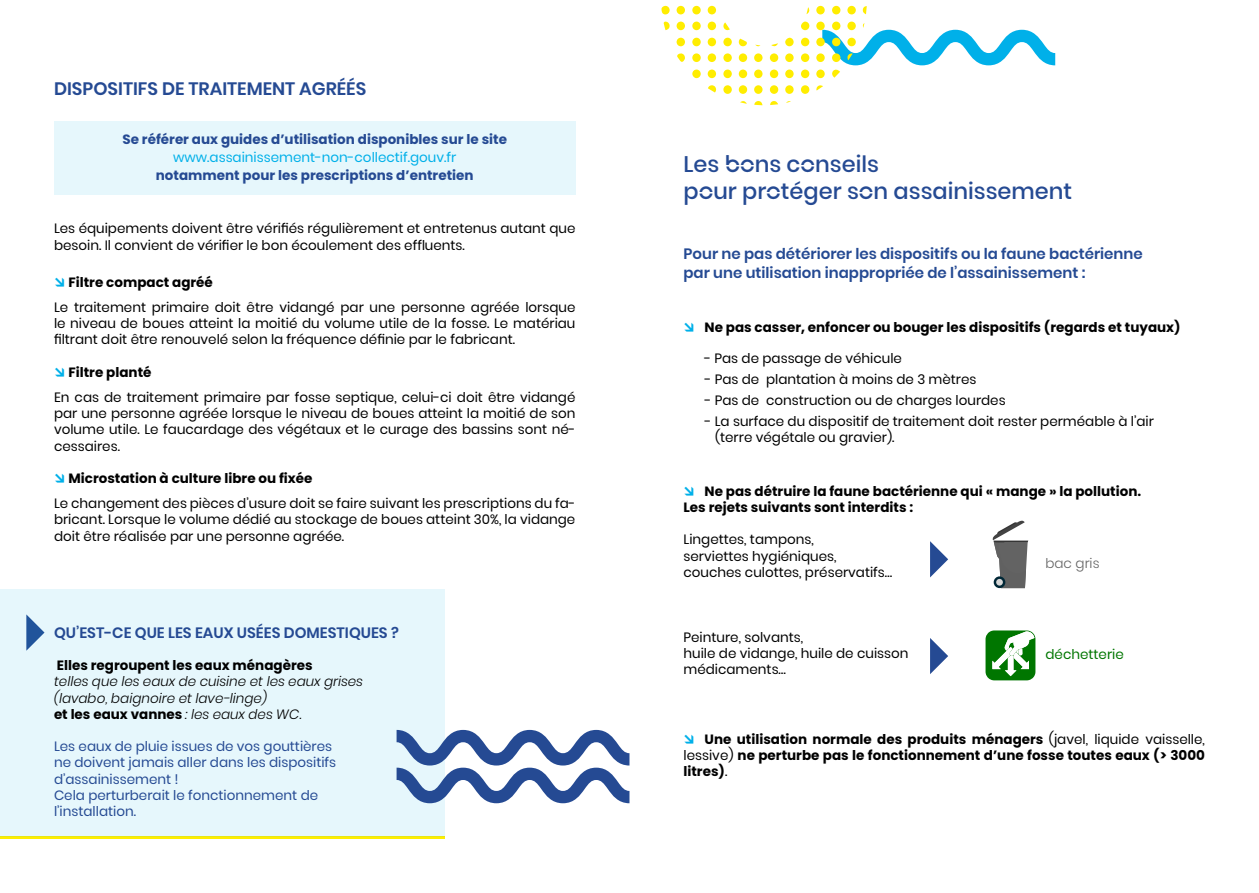
<style>
.page{position:relative;width:1259px;height:893px;background:#fff}
.page>*{position:absolute;margin:0;border:0;box-sizing:border-box;transform-origin:0 0}
.t1{font:22.5px/27px "Poppins Mediumcustom";color:#254a93}
.t2{font:600 18px "Poppins";color:#254a93}
.t3{font:600 15px/19.5px "Poppins";color:#254a93}
.t4{font:13.5px/16.2px "Poppins";color:#000}
.t5{font:700 13.5px/16.2px "Poppins";color:#000}
.t6{font:13.5px/16.2px "Poppins";color:#254a93}
.t7{font:italic 300 13.5px/16.2px "Poppins";color:#000}
.t8{font:700 13.5px "Poppins";color:#254a93}
.t9{font:13.5px "Poppins";color:#00b0e9}
.t10{font:13.5px "Poppins";color:#007600}
.t11{font:300 13.5px "Poppins";color:#636363}
.s1{color:#00b0e9}
.s2{font-weight:700}
.s3{font-weight:700;font-style:normal}
.s4{font-weight:400}
</style>
<div class="page">
<svg style="left:992px;top:520px;width:36px;height:68px"></svg>
<svg style="left:993px;top:576px;width:12px;height:12px"></svg>
<div style="left:996px;top:579px;width:7px;height:7px;background:#d7d7d7;border-radius:50%"></div>
<svg style="left:930px;top:541px;width:18px;height:36px"></svg>
<svg style="left:985px;top:630px;width:50px;height:50px"></svg>
<svg style="left:930px;top:638px;width:18px;height:36px"></svg>
<div style="left:816px;top:38px;width:8px;height:8px;background:#ffed00;border-radius:50%"></div>
<div style="left:801px;top:38px;width:8px;height:8px;background:#ffed00;border-radius:50%"></div>
<div style="left:723px;top:38px;width:9px;height:8px;background:#ffed00;border-radius:50%"></div>
<div style="left:707px;top:38px;width:9px;height:8px;background:#ffed00;border-radius:50%"></div>
<div style="left:692px;top:38px;width:9px;height:8px;background:#ffed00;border-radius:50%"></div>
<div style="left:676px;top:38px;width:9px;height:8px;background:#ffed00;border-radius:50%"></div>
<svg style="left:816px;top:21px;width:9px;height:9px"></svg>
<div style="left:707px;top:21px;width:9px;height:9px;background:#ffed00;border-radius:50%"></div>
<svg style="left:692px;top:21px;width:9px;height:9px"></svg>
<div style="left:676px;top:21px;width:9px;height:9px;background:#ffed00;border-radius:50%"></div>
<div style="left:847px;top:6px;width:9px;height:8px;background:#ffed00;border-radius:50%"></div>
<div style="left:832px;top:6px;width:8px;height:9px;background:#ffed00;border-radius:50%"></div>
<svg style="left:816px;top:6px;width:9px;height:9px"></svg>
<div style="left:707px;top:6px;width:9px;height:8px;background:#ffed00;border-radius:50%"></div>
<svg style="left:692px;top:6px;width:9px;height:9px"></svg>
<div style="left:676px;top:6px;width:9px;height:9px;background:#ffed00;border-radius:50%"></div>
<div style="left:801px;top:85px;width:8px;height:9px;background:#ffed00;border-radius:50%"></div>
<div style="left:785px;top:85px;width:8px;height:9px;background:#ffed00;border-radius:50%"></div>
<svg style="left:769px;top:85px;width:9px;height:9px"></svg>
<div style="left:754px;top:85px;width:8px;height:9px;background:#ffed00;border-radius:50%"></div>
<div style="left:739px;top:85px;width:8px;height:9px;background:#ffed00;border-radius:50%"></div>
<div style="left:723px;top:85px;width:9px;height:9px;background:#ffed00;border-radius:50%"></div>
<div style="left:816px;top:69px;width:8px;height:9px;background:#ffed00;border-radius:50%"></div>
<div style="left:801px;top:70px;width:8px;height:8px;background:#ffed00;border-radius:50%"></div>
<div style="left:785px;top:70px;width:8px;height:8px;background:#ffed00;border-radius:50%"></div>
<div style="left:770px;top:70px;width:8px;height:8px;background:#ffed00;border-radius:50%"></div>
<div style="left:754px;top:69px;width:8px;height:9px;background:#ffed00;border-radius:50%"></div>
<div style="left:738px;top:69px;width:9px;height:9px;background:#ffed00;border-radius:50%"></div>
<div style="left:723px;top:69px;width:9px;height:9px;background:#ffed00;border-radius:50%"></div>
<div style="left:707px;top:69px;width:9px;height:9px;background:#ffed00;border-radius:50%"></div>
<div style="left:816px;top:53px;width:8px;height:9px;background:#ffed00;border-radius:50%"></div>
<div style="left:801px;top:53px;width:8px;height:9px;background:#ffed00;border-radius:50%"></div>
<div style="left:785px;top:53px;width:8px;height:9px;background:#ffed00;border-radius:50%"></div>
<div style="left:770px;top:53px;width:8px;height:9px;background:#ffed00;border-radius:50%"></div>
<div style="left:754px;top:53px;width:8px;height:9px;background:#ffed00;border-radius:50%"></div>
<div style="left:738px;top:53px;width:9px;height:9px;background:#ffed00;border-radius:50%"></div>
<div style="left:723px;top:53px;width:9px;height:9px;background:#ffed00;border-radius:50%"></div>
<div style="left:707px;top:53px;width:9px;height:9px;background:#ffed00;border-radius:50%"></div>
<div style="left:692px;top:53px;width:9px;height:9px;background:#ffed00;border-radius:50%"></div>
<svg style="left:692px;top:69px;width:9px;height:9px"></svg>
<div style="left:785px;top:38px;width:8px;height:8px;background:#ffed00;border-radius:50%"></div>
<div style="left:801px;top:22px;width:8px;height:8px;background:#ffed00;border-radius:50%"></div>
<svg style="left:661px;top:6px;width:9px;height:9px"></svg>
<svg style="left:677px;top:53px;width:8px;height:9px"></svg>
<svg style="left:738px;top:39px;width:9px;height:8px"></svg>
<svg style="left:663px;top:21px;width:7px;height:9px"></svg>
<svg style="left:708px;top:85px;width:8px;height:8px"></svg>
<svg style="left:723px;top:22px;width:7px;height:9px"></svg>
<svg style="left:754px;top:101px;width:8px;height:4px"></svg>
<svg style="left:770px;top:101px;width:8px;height:4px"></svg>
<svg style="left:862px;top:6px;width:4px;height:8px"></svg>
<svg style="left:816px;top:85px;width:7px;height:6px"></svg>
<svg style="left:771px;top:43px;width:7px;height:4px"></svg>
<svg style="left:806px;top:7px;width:4px;height:7px"></svg>
<svg style="left:740px;top:101px;width:7px;height:3px"></svg>
<svg style="left:822px;top:23px;width:233px;height:55px"></svg>
<hr style="left:0;top:836px;width:444px;height:3px;background:#ffed00">
<div style="left:0;top:589px;width:444px;height:247px;background:#e6f7fc"></div>
<svg style="left:396px;top:730px;width:233px;height:73px"></svg>
<div style="left:54px;top:121px;width:521px;height:73px;background:#e6f7fc"></div>
<h2 class="t2" style="left:54px;top:79px;width:314px">DISPOSITIFS DE TRAITEMENT AGRÉÉS</h2>
<p class="t8" style="left:122px;top:131px;width:386px">Se référer aux guides d’utilisation disponibles sur le site</p>
<p class="t9" style="left:173px;top:149px;width:284px">www.assainissement-non-collectif.gouv.fr</p>
<p class="t8" style="left:156px;top:167px;width:319px">notamment pour les prescriptions d’entretien</p>
<p class="t4" style="left:54px;top:221px;width:523px">Les équipements doivent être vérifiés régulièrement et entretenus autant que besoin. Il convient de vérifier le bon écoulement des effluents.</p>
<p class="t4" style="left:54px;top:270px;width:523px;line-height:25.2px"><span class="s1">→</span> <span class="s2">Filtre compact agréé<br></span>Le traitement primaire doit être vidangé par une personne agréée lorsque</p>
<p class="t4" style="left:54px;top:315px;width:523px">le niveau de boues atteint la moitié du volume utile de la fosse. Le matériau filtrant doit être renouvelé selon la fréquence définie par le fabricant.</p>
<p class="t4" style="left:54px;top:360px;width:523px;line-height:25.2px"><span class="s1">→</span> <span class="s2">Filtre planté<br></span>En cas de traitement primaire par fosse septique, celui-ci doit être vidangé</p>
<p class="t4" style="left:54px;top:405px;width:523px;text-align:justify">par une personne agréée lorsque le niveau de boues atteint la moitié de son volume utile. Le faucardage des végétaux et le curage des bassins sont né&shy;cessaires.</p>
<p class="t4" style="left:54px;top:466px;width:523px;line-height:25.2px"><span class="s1">→</span> <span class="s2">Microstation à culture libre ou fixée<br></span>Le changement des pièces d’usure doit se faire suivant les prescriptions du fa-</p>
<p class="t4" style="left:54px;top:512px;width:523px">bricant. Lorsque le volume dédié au stockage de boues atteint 30%, la vidange doit être réalisée par une personne agréée.</p>
<p class="t3" style="left:54px;top:623px;width:346px">QU’EST-CE QUE LES EAUX USÉES DOMESTIQUES ?</p>
<p class="t5" style="left:57px;top:657px;width:257px">Elles regroupent les eaux ménagères</p>
<p class="t7" style="left:54px;top:674px;width:310px">telles que les eaux de cuisine et les eaux grises (lavabo, baignoire et lave-linge)<br><span class="s3">et les eaux vannes</span> : les eaux des WC.</p>
<p class="t6" style="left:54px;top:738px;width:284px">Les eaux de pluie issues de vos gouttières ne doivent jamais aller dans les dispositifs d’assainissement !<br>Cela perturberait le fonctionnement de l’installation.</p>
<h1 class="t1" style="left:683px;top:151px;width:390px">Les bons conseils<br>pour protéger son assainissement</h1>
<p class="t3" style="left:683px;top:244px;width:461px">Pour ne pas détériorer les dispositifs ou la faune bactérienne par une utilisation inappropriée de l’assainissement :</p>
<p class="t5" style="left:683px;top:319px;width:498px"><span class="s1">→</span> Ne pas casser, enfoncer ou bouger les dispositifs (regards et tuyaux)</p>
<p class="t4" style="left:704px;top:350px;width:199px">- Pas de passage de véhicule</p>
<p class="t4" style="left:705px;top:371px;width:273px">- Pas de plantation à moins de 3 mètres</p>
<p class="t4" style="left:705px;top:392px;width:302px">- Pas de construction ou de charges lourdes</p>
<p class="t4" style="left:715px;top:413px;width:440px;text-indent:-10px">- La surface du dispositif de traitement doit rester perméable à l’air (terre végétale ou gravier).</p>
<p class="t5" style="left:683px;top:483px;width:459px"><span class="s1">→</span> Ne pas détruire la faune bactérienne qui « mange » la pollution.<br>Les rejets suivants sont interdits :</p>
<p class="t4" style="left:683px;top:531px;width:210px">Lingettes, tampons,<br>serviettes hygiéniques, couches culottes, préservatifs…</p>
<p class="t11" style="left:1045px;top:556px;width:56px">bac gris</p>
<p class="t4" style="left:683px;top:629px;width:226px">Peinture, solvants,<br>huile de vidange, huile de cuisson médicaments…</p>
<p class="t10" style="left:1045px;top:647px;width:80px">déchetterie</p>
<p class="t5" style="left:683px;top:731px;width:523px;text-align:justify"><span class="s1">→</span> Une utilisation normale des produits ménagers <span class="s4">(javel, liquide vaisselle, lessive)</span> ne perturbe pas le fonctionnement d’une fosse toutes eaux (&gt; 3000 litres)<span class="s4">.</span></p>
</div>
